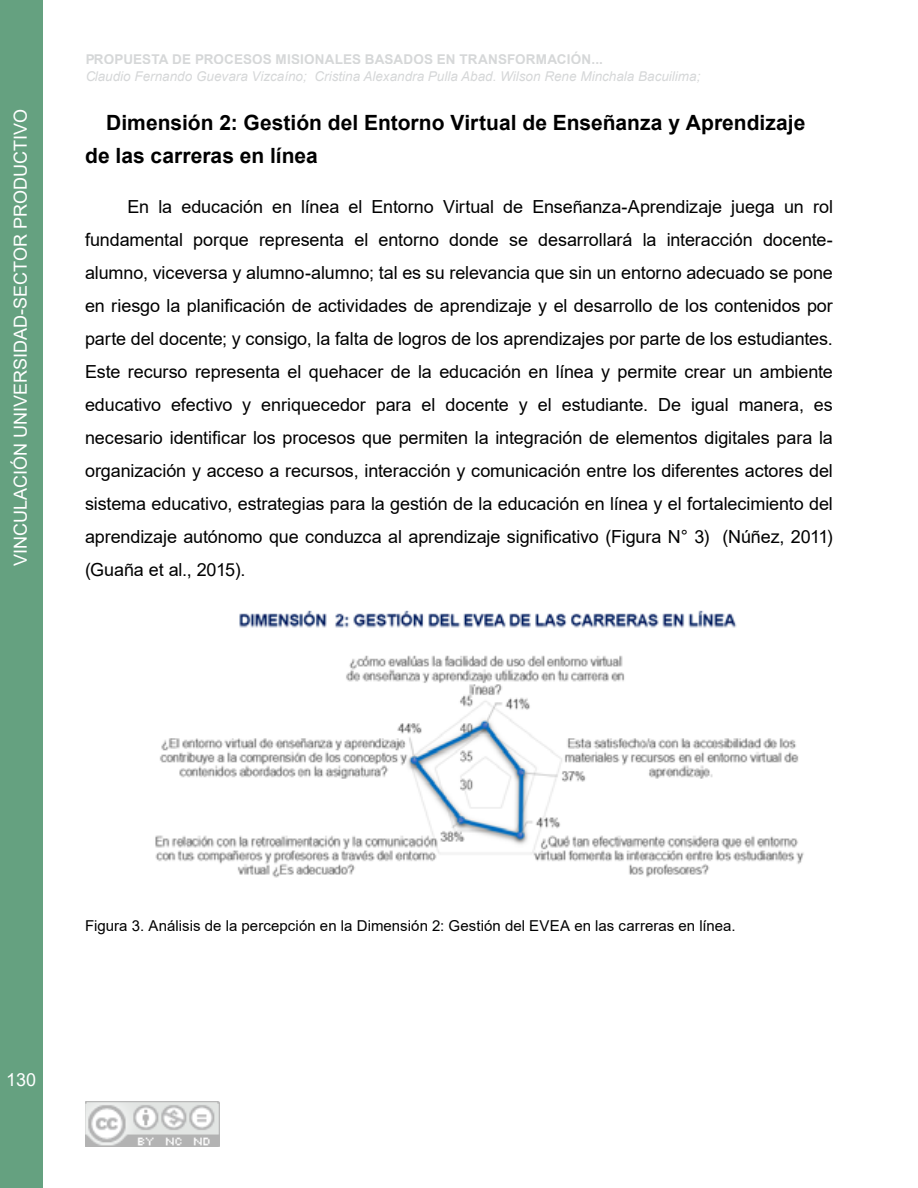
<style>
.page{position:relative;width:918px;height:1188px;background:#fff}
.page>*{position:absolute;margin:0;border:0;box-sizing:border-box;transform-origin:0 0}
.t1{font:700 21px/33px "Arial";color:#000}
.t2{font:18px/33px "Arial";letter-spacing:-.005em;color:#000;text-align:justify}
.t3{font:18px "Arial";color:#fff}
.t4{font:15px "Arial";letter-spacing:.005em;color:#000}
.t5{font:italic 13.5px "Arial";color:#d1d3d4}
.t6{font:700 13.5px "Arial";letter-spacing:.01em;color:#d1d3d4}
</style>
<div class="page">
<div style="left:0;top:0;width:43px;height:1188px;background:#65a180"></div>
<img style="left:85px;top:1101px;width:134px;height:46px">
<img style="left:155px;top:610px;width:649px;height:268px">
<p class="t3" style="left:8px;top:566px;width:458px;rotate:-90deg">VINCULACIÓN UNIVERSIDAD-SECTOR PRODUCTIVO</p>
<p class="t6" style="left:85px;top:49px;width:519px">PROPUESTA DE PROCESOS MISIONALES BASADOS EN TRANSFORMACIÓN...</p>
<p class="t5" style="left:85px;top:67px;width:617px">Claudio Fernando Guevara Vizcaíno; Cristina Alexandra Pulla Abad. Wilson Rene Minchala Bacuilima;</p>
<p class="t1" style="left:85px;top:106px;width:722px;text-indent:21px">Dimensión 2: Gestión del Entorno Virtual de Enseñanza y Aprendizaje de las carreras en línea</p>
<p class="t2" style="left:85px;top:190px;width:749px;text-indent:43px">En la educación en línea el Entorno Virtual de Enseñanza-Aprendizaje juega un rol fundamental porque representa el entorno donde se desarrollará la interacción docente&shy;alumno, viceversa y alumno-alumno; tal es su relevancia que sin un entorno adecuado se pone en riesgo la planificación de actividades de aprendizaje y el desarrollo de los contenidos por parte del docente; y consigo, la falta de logros de los aprendizajes por parte de los estudiantes.<br>Este recurso representa el quehacer de la educación en línea y permite crear un ambiente educativo efectivo y enriquecedor para el docente y el estudiante. De igual manera, es necesario identificar los procesos que permiten la integración de elementos digitales para la organización y acceso a recursos, interacción y comunicación entre los diferentes actores del sistema educativo, estrategias para la gestión de la educación en línea y el fortalecimiento del aprendizaje autónomo que conduzca al aprendizaje significativo (Figura N° 3) (Núñez, 2011) (Guaña et al., 2015).</p>
<p class="t4" style="left:85px;top:916px;width:652px">Figura 3. Análisis de la percepción en la Dimensión 2: Gestión del EVEA en las carreras en línea.</p>
<p class="t3" style="left:6px;top:1068px;width:32px">130</p>
</div>
